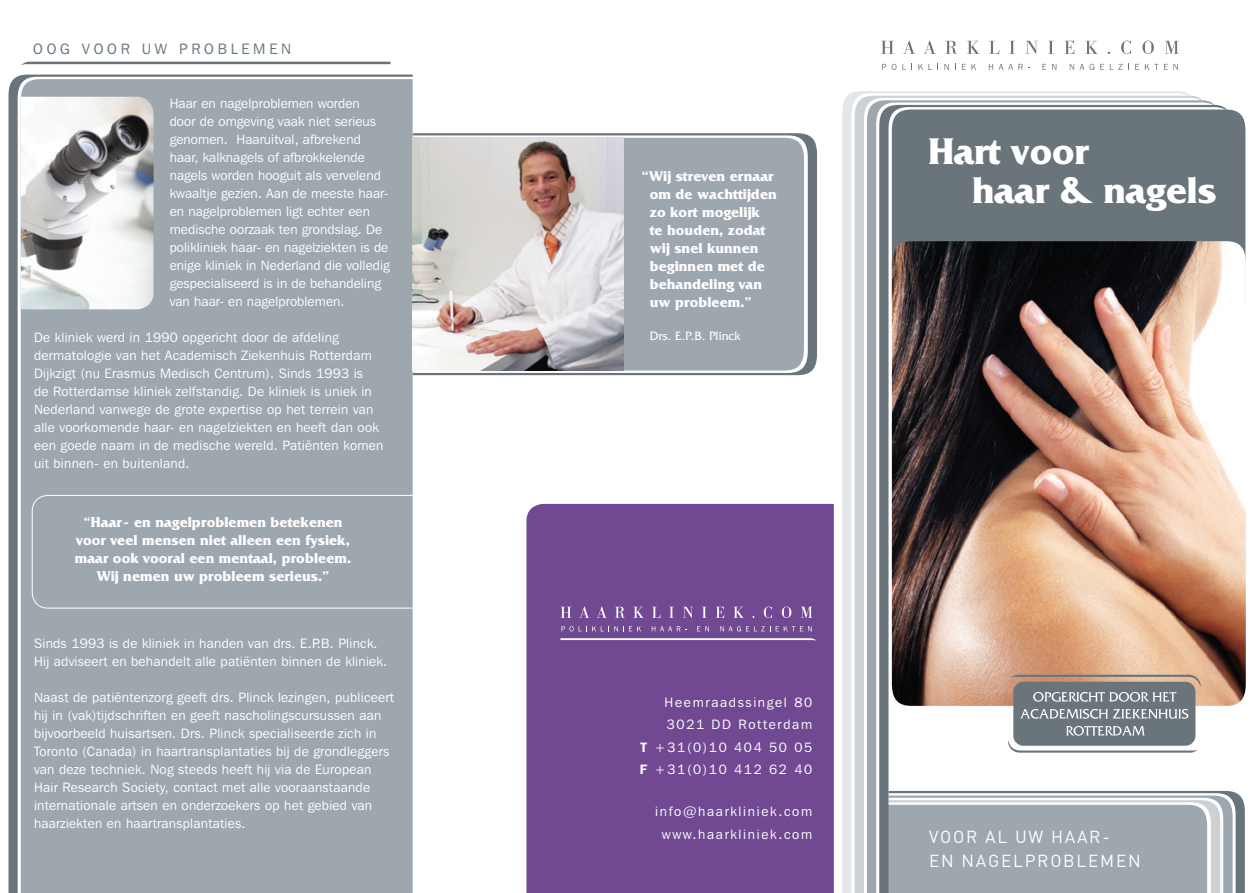
<style>
.page{position:relative;width:1255px;height:893px;background:#fff}
.page>*{position:absolute;margin:0;border:0;box-sizing:border-box;transform-origin:0 0}
.t1{font:700 39px "Friz Quadrata";letter-spacing:-.005em;color:#fff}
.KOP{font:17.25px "DIN";letter-spacing:.1em;color:#fff}
.QUOTES{font:700 15px/18px "Friz Quadrata";color:#fff;text-align:center}
.KOP-2{font:15px "Franklin Gothic IT Cby BT";letter-spacing:.25em;color:#6a747b}
.BROODTEKST{font:13.5px/18px "Franklin Gothic IT Cby BT";letter-spacing:.02em;color:#fff}
.BROODTEKST-2{font:13.5px "Franklin Gothic IT Cby BT";letter-spacing:.125em;color:#fff}
.QUOTES-2{font:12.75px "Friz Quadrata";color:#fff}
.s1{font-weight:600}
</style>
<div class="page">
<div style="left:526px;top:504px;width:307px;height:389px;background:#714993"></div>
<svg style="left:560px;top:607px;width:11px;height:11px"></svg>
<svg style="left:579px;top:607px;width:10px;height:11px"></svg>
<svg style="left:596px;top:607px;width:10px;height:11px"></svg>
<svg style="left:615px;top:607px;width:9px;height:11px"></svg>
<svg style="left:633px;top:607px;width:10px;height:11px"></svg>
<svg style="left:652px;top:607px;width:8px;height:11px"></svg>
<svg style="left:669px;top:607px;width:4px;height:11px"></svg>
<svg style="left:683px;top:607px;width:10px;height:11px"></svg>
<svg style="left:702px;top:607px;width:4px;height:11px"></svg>
<svg style="left:715px;top:607px;width:9px;height:11px"></svg>
<svg style="left:733px;top:607px;width:10px;height:11px"></svg>
<svg style="left:763px;top:607px;width:9px;height:11px"></svg>
<svg style="left:781px;top:607px;width:10px;height:11px"></svg>
<svg style="left:800px;top:607px;width:12px;height:11px"></svg>
<svg style="left:561px;top:626px;width:80px;height:5px"></svg>
<svg style="left:651px;top:626px;width:35px;height:5px"></svg>
<svg style="left:697px;top:626px;width:12px;height:5px"></svg>
<svg style="left:720px;top:626px;width:91px;height:5px"></svg>
<svg style="left:560px;top:638px;width:256px;height:3px"></svg>
<svg style="left:412px;top:133px;width:405px;height:242px;background:#9fa7ae"></svg>
<svg style="left:1228px;top:791px;width:16px;height:102px"></svg>
<svg style="left:842px;top:91px;width:349px;height:802px;fill:#e4e7ea"></svg>
<svg style="left:854px;top:96px;width:348px;height:797px;fill:#ccd1d5"></svg>
<svg style="left:867px;top:100px;width:348px;height:793px;fill:#9ea6ae"></svg>
<svg style="left:879px;top:105px;width:349px;height:788px"></svg>
<div style="left:891px;top:110px;width:354px;height:212px;background:#6a747b;border-radius:20px"></div>
<img style="left:891px;top:241px;width:354px;height:465px">
<img style="left:412px;top:138px;width:211px;height:233px">
<div style="left:9px;top:75px;width:403px;height:818px;background:#9ea6ae"></div>
<div style="left:32px;top:495px;width:402px;height:113px;border:1px solid #fff;border-radius:16px"></div>
<svg style="left:881px;top:41px;width:12px;height:13px"></svg>
<svg style="left:903px;top:41px;width:12px;height:13px"></svg>
<svg style="left:923px;top:41px;width:12px;height:13px"></svg>
<svg style="left:945px;top:41px;width:11px;height:13px"></svg>
<svg style="left:967px;top:41px;width:12px;height:13px"></svg>
<svg style="left:989px;top:41px;width:10px;height:13px"></svg>
<svg style="left:1009px;top:41px;width:5px;height:13px"></svg>
<svg style="left:1025px;top:41px;width:12px;height:13px"></svg>
<svg style="left:1048px;top:41px;width:5px;height:13px"></svg>
<svg style="left:1064px;top:41px;width:10px;height:13px"></svg>
<svg style="left:1085px;top:41px;width:12px;height:13px"></svg>
<svg style="left:1121px;top:41px;width:9px;height:13px"></svg>
<svg style="left:1142px;top:41px;width:11px;height:13px"></svg>
<svg style="left:1165px;top:41px;width:13px;height:13px"></svg>
<svg style="left:882px;top:64px;width:14px;height:6px"></svg>
<svg style="left:902px;top:64px;width:3px;height:6px"></svg>
<svg style="left:918px;top:64px;width:20px;height:6px"></svg>
<svg style="left:944px;top:64px;width:4px;height:6px"></svg>
<svg style="left:961px;top:64px;width:4px;height:6px"></svg>
<svg style="left:971px;top:64px;width:5px;height:6px"></svg>
<svg style="left:988px;top:64px;width:24px;height:6px"></svg>
<svg style="left:1018px;top:64px;width:11px;height:6px"></svg>
<svg style="left:1042px;top:64px;width:14px;height:6px"></svg>
<svg style="left:1069px;top:64px;width:25px;height:6px"></svg>
<svg style="left:1100px;top:64px;width:22px;height:6px"></svg>
<svg style="left:1135px;top:64px;width:32px;height:6px"></svg>
<svg style="left:1173px;top:64px;width:4px;height:6px"></svg>
<div style="left:1013px;top:682px;width:182px;height:64px;background:#6a747b;border-radius:10px"></div>
<svg style="left:1010px;top:675px;width:190px;height:27px"></svg>
<svg style="left:1020px;top:709px;width:168px;height:10px"></svg>
<svg style="left:1007px;top:726px;width:190px;height:27px"></svg>
<img style="left:21px;top:97px;width:133px;height:212px">
<svg style="left:21px;top:62px;width:369px;height:3px"></svg>
<p class="KOP-2" style="left:33px;top:40px;width:259px">OOG VOOR UW PROBLEMEN</p>
<p class="BROODTEKST" style="left:170px;top:94px;width:222px">Haar en nagelproblemen worden<br>door de omgeving vaak niet serieus genomen. Haaruitval, afbrekend haar, kalknagels of afbrokkelende nagels worden hooguit als vervelend kwaaltje gezien. Aan de meeste haar&shy;en nagelproblemen ligt echter een medische oorzaak ten grondslag. De polikliniek haar- en nagelziekten is de enige kliniek in Nederland die volledig gespecialiseerd is in de behandeling van haar- en nagelproblemen.</p>
<p class="BROODTEKST" style="left:34px;top:328px;width:306px">De kliniek werd in 1990 opgericht door de afdeling</p>
<p class="BROODTEKST" style="left:34px;top:346px;width:339px">dermatologie van het Academisch Ziekenhuis Rotterdam<br>Dijkzigt (nu Erasmus Medisch Centrum). Sinds 1993 is</p>
<p class="BROODTEKST" style="left:34px;top:382px;width:339px">de Rotterdamse kliniek zelfstandig. De kliniek is uniek in</p>
<p class="BROODTEKST" style="left:34px;top:400px;width:351px">Nederland vanwege de grote expertise op het terrein van alle voorkomende haar- en nagelziekten en heeft dan ook een goede naam in de medische wereld. Patiënten komen uit binnen- en buitenland.</p>
<p class="QUOTES" style="left:75px;top:513px;width:278px">“Haar- en nagelproblemen betekenen voor veel mensen niet alleen een fysiek, maar ook vooral een mentaal, probleem.</p>
<p class="QUOTES" style="left:96px;top:567px;width:235px">Wij nemen uw probleem serieus.”</p>
<p class="BROODTEKST" style="left:34px;top:634px;width:355px">Sinds 1993 is de kliniek in handen van drs. E.P.B. Plinck.<br>Hij adviseert en behandelt alle patiënten binnen de kliniek.</p>
<p class="BROODTEKST" style="left:34px;top:688px;width:361px">Naast de patiëntenzorg geeft drs. Plinck lezingen, publiceert hij in (vak)tijdschriften en geeft nascholingscursussen aan bijvoorbeeld huisartsen. Drs. Plinck specialiseerde zich in Toronto (Canada) in haartransplantaties bij de grondleggers van deze techniek. Nog steeds heeft hij via de European Hair Research Society, contact met alle vooraanstaande internationale artsen en onderzoekers op het gebied van haarziekten en haartransplantaties.</p>
<p class="QUOTES" style="left:641px;top:167px;width:134px">“Wij streven ernaar</p>
<p class="QUOTES" style="left:649px;top:185px;width:128px">om de wachttijden</p>
<p class="QUOTES" style="left:649px;top:203px;width:112px">zo kort mogelijk</p>
<p class="QUOTES" style="left:649px;top:221px;width:117px">te houden, zodat</p>
<p class="QUOTES" style="left:649px;top:239px;width:110px">wij snel kunnen</p>
<p class="QUOTES" style="left:649px;top:257px;width:116px">beginnen met de</p>
<p class="QUOTES" style="left:649px;top:275px;width:114px">behandeling van</p>
<p class="QUOTES" style="left:649px;top:293px;width:104px">uw probleem.”</p>
<p class="QUOTES-2" style="left:649px;top:329px;width:92px">Drs. E.P.B. Plinck</p>
<p class="t1" style="left:928px;top:129px;width:161px">Hart voor</p>
<p class="t1" style="left:972px;top:168px;width:246px">haar &amp; nagels</p>
<p class="BROODTEKST-2" style="left:664px;top:694px;width:149px">Heemraadssingel 80</p>
<p class="BROODTEKST-2" style="left:667px;top:716px;width:147px">3021 DD Rotterdam</p>
<p class="BROODTEKST-2" style="left:640px;top:739px;width:173px"><span class="s1">T</span> +31(0)10 404 50 05</p>
<p class="BROODTEKST-2" style="left:639px;top:761px;width:174px"><span class="s1">F</span> +31(0)10 412 62 40</p>
<p class="BROODTEKST-2" style="left:655px;top:803px;width:158px">info@haarkliniek.com</p>
<p class="BROODTEKST-2" style="left:661px;top:826px;width:152px">www.haarkliniek.com</p>
<p class="KOP" style="left:929px;top:826px;width:182px">VOOR AL UW HAAR-</p>
<p class="KOP" style="left:929px;top:850px;width:213px">EN NAGELPROBLEMEN</p>
</div>
